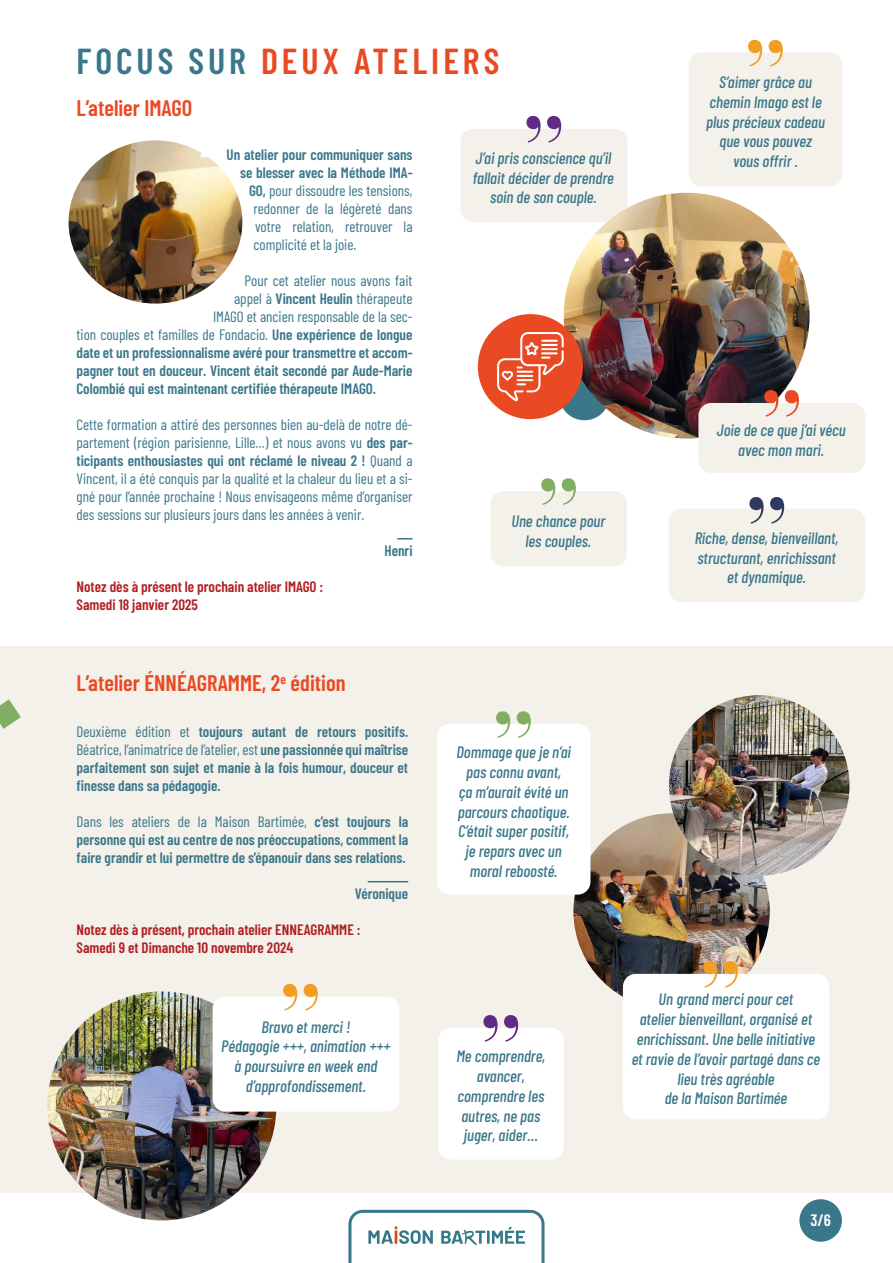
<style>
.page{position:relative;width:893px;height:1263px;background:#fff}
.page>*{position:absolute;margin:0;border:0;box-sizing:border-box;transform-origin:0 0}
.t1{font:700 condensed 90px "Bauer Bodoni BT";color:#f29d24}
.t2{font:700 condensed 90px "Bauer Bodoni BT";color:#602a86}
.t3{font:700 condensed 90px "Bauer Bodoni BT";color:#82ae64}
.t4{font:700 condensed 90px "Bauer Bodoni BT";color:#31395e}
.t5{font:700 condensed 90px "Bauer Bodoni BT";color:#e94a23}
.t6{font:600 36px "Barlow Condensed";letter-spacing:.11em;color:#e94a23}
.t7{font:600 22.5px "Barlow Condensed";color:#e94a23}
.t8{font:italic 500 16.5px/19.8px "Barlow Condensed";color:#3a778a;text-align:center}
.t9{font:600 16.5px "Barlow Condensed";color:#fff}
.t10{font:600 15px/18px "Barlow Condensed";color:#3a778a;text-align:justify}
.t11{font:15px/18px "Barlow Condensed";color:#3a778a;text-align:justify}
.t12{font:600 15px/18px "Barlow Condensed";color:#af1f23}
.s1{color:#3a778a}
.s2{font-weight:600}
.s3{font-weight:400}
</style>
<div class="page">
<div style="left:0;top:646px;width:893px;height:547px;background:#f4f1ea"></div>
<svg style="left:397px;top:538px;width:16px;height:1px"></svg>
<hr style="left:368px;top:881px;width:40px;height:1px;background:#3a778a">
<div style="left:438px;top:1028px;width:126px;height:131px;background:#fff;border-radius:13px"></div>
<div style="left:689px;top:52px;width:153px;height:135px;background:#f4f1ea;border-radius:13px"></div>
<div style="left:461px;top:129px;width:166px;height:93px;background:#f4f1ea;border-radius:13px"></div>
<div style="left:491px;top:491px;width:136px;height:75px;background:#f4f1ea;border-radius:13px"></div>
<div style="left:669px;top:508px;width:196px;height:94px;background:#f4f1ea;border-radius:13px"></div>
<img style="left:47px;top:991px;width:229px;height:229px;border-radius:114px">
<div style="left:559px;top:372px;width:50px;height:48px;background:#3a778a;border-radius:50%"></div>
<img style="left:69px;top:140px;width:173px;height:164px">
<img style="left:564px;top:193px;width:245px;height:245px;border-radius:123px">
<img style="left:573px;top:813px;width:197px;height:197px;border-radius:98px">
<svg style="left:0;top:699px;width:21px;height:30px"></svg>
<div style="left:698px;top:403px;width:167px;height:70px;background:#f4f1ea;border-radius:13px"></div>
<div style="left:213px;top:996px;width:186px;height:115px;background:#fff;border-radius:13px"></div>
<img style="left:669px;top:695px;width:180px;height:181px;border-radius:90px">
<div style="left:623px;top:974px;width:206px;height:145px;background:#fff;border-radius:13px"></div>
<div style="left:437px;top:724px;width:153px;height:170px;background:#fff;border-radius:13px"></div>
<div style="left:478px;top:314px;width:105px;height:105px;background:#e94a23;border-radius:50%"></div>
<svg style="left:497px;top:332px;width:67px;height:69px"></svg>
<svg style="left:348px;top:1210px;width:196px;height:53px"></svg>
<div style="left:799px;top:1199px;width:43px;height:43px;background:#3a778a;border-radius:50%"></div>
<h2 class="t6" style="left:77px;top:48px;width:424px"><span class="s1">FOCUS SUR</span> DEUX ATELIERS</h2>
<h3 class="t7" style="left:77px;top:91px;width:117px">L’atelier IMAGO</h3>
<h1 class="t2" style="left:523px;top:114px;width:43px">’’</h1>
<p class="t10" style="left:227px;top:144px;width:188px">Un atelier pour communiquer sans</p>
<p class="t10" style="left:240px;top:162px;width:174px">se blesser avec la Méthode IMA-</p>
<p class="t11" style="left:249px;top:183px;width:165px"><span class="s2">GO,</span> pour dissoudre les tensions,</p>
<p class="t11" style="left:254px;top:201px;width:161px">redonner de la légèreté dans</p>
<p class="t11" style="left:255px;top:219px;width:159px">votre relation, retrouver la</p>
<p class="t11" style="left:254px;top:237px;width:104px">complicité et la joie.</p>
<p class="t11" style="left:245px;top:273px;width:169px">Pour cet atelier nous avons fait</p>
<p class="t11" style="left:234px;top:291px;width:180px">appel à <span class="s2">Vincent Heulin</span> thérapeute</p>
<p class="t11" style="left:213px;top:309px;width:201px">IMAGO et ancien responsable de la sec-</p>
<p class="t11" style="left:77px;top:327px;width:337px">tion couples et familles de Fondacio. <span class="s2">Une expérience de longue</span></p>
<p class="t10" style="left:77px;top:342px;width:337px">date et un professionnalisme avéré pour transmettre et accom-</p>
<p class="t10" style="left:77px;top:360px;width:338px">pagner tout en douceur. Vincent était secondé par Aude-Marie</p>
<p class="t10" style="left:77px;top:378px;width:301px">Colombié qui est maintenant certifiée thérapeute IMAGO.</p>
<p class="t11" style="left:77px;top:417px;width:338px">Cette formation a attiré des personnes bien au-delà de notre dé&shy;partement (région parisienne, Lille…) et nous avons vu <span class="s2">des par&shy;ticipants enthousiastes qui ont réclamé le niveau 2 !</span> Quand a Vincent, il a été conquis par la qualité et la chaleur du lieu et a si&shy;gné pour l’année prochaine ! Nous envisageons même d’organiser des sessions sur plusieurs jours dans les années à venir.</p>
<p class="t10" style="left:384px;top:540px;width:30px">Henri</p>
<p class="t12" style="left:77px;top:576px;width:248px">Notez dès à présent le prochain atelier IMAGO :<br>Samedi 18 janvier 2025</p>
<h3 class="t7" style="left:77px;top:667px;width:271px">L’atelier ÉNNÉAGRAMME, 2<sup>e</sup> édition</h3>
<p class="t10" style="left:77px;top:721px;width:333px"><span class="s3">Deuxième édition et</span> toujours autant de retours positifs.<br><span class="s3">Béatrice, l’animatrice de l’atelier, est</span> une passionnée qui maîtrise parfaitement son sujet et manie à la fois humour, douceur et finesse dans sa pédagogie.</p>
<p class="t10" style="left:77px;top:811px;width:333px"><span class="s3">Dans les ateliers de la Maison Bartimée,</span> c’est toujours la personne qui est au centre de nos préoccupations, comment la faire grandir et lui permettre de s’épanouir dans ses relations.</p>
<p class="t10" style="left:355px;top:883px;width:55px">Véronique</p>
<p class="t12" style="left:77px;top:919px;width:286px">Notez dès à présent, prochain atelier ENNEAGRAMME :<br>Samedi 9 et Dimanche 10 novembre 2024</p>
<p class="t8" style="left:473px;top:150px;width:143px">J’ai pris conscience qu’il fallait décider de prendre soin de son couple.</p>
<h1 class="t3" style="left:538px;top:476px;width:43px">’’</h1>
<p class="t8" style="left:511px;top:513px;width:95px">Une chance pour les couples.</p>
<h1 class="t3" style="left:493px;top:709px;width:43px">’’</h1>
<p class="t8" style="left:456px;top:744px;width:116px">Dommage que je n’ai pas connu avant,<br>ça m’aurait évité un parcours chaotique.<br>C’était super positif, je repars avec un moral reboosté.</p>
<h1 class="t1" style="left:745px;top:38px;width:43px">’’</h1>
<p class="t8" style="left:706px;top:74px;width:120px">S’aimer grâce au chemin Imago est le plus précieux cadeau que vous pouvez vous offrir .</p>
<h1 class="t5" style="left:761px;top:388px;width:43px">’’</h1>
<p class="t8" style="left:717px;top:422px;width:130px">Joie de ce que j’ai vécu avec mon mari.</p>
<h1 class="t4" style="left:746px;top:495px;width:43px">’’</h1>
<p class="t8" style="left:695px;top:530px;width:145px">Riche, dense, bienveillant, structurant, enrichissant et dynamique.</p>
<h1 class="t1" style="left:700px;top:959px;width:43px">’’</h1>
<h1 class="t1" style="left:280px;top:982px;width:43px">’’</h1>
<p class="t8" style="left:632px;top:991px;width:190px">Un grand merci pour cet<br>atelier bienveillant, organisé et enrichissant. Une belle initiative et ravie de l’avoir partagé dans ce lieu très agréable<br>de la Maison Bartimée</p>
<h1 class="t2" style="left:480px;top:1013px;width:43px">’’</h1>
<p class="t8" style="left:221px;top:1018px;width:171px">Bravo et merci !<br>Pédagogie +++, animation +++ à poursuivre en week end d’approfondissement.</p>
<p class="t8" style="left:456px;top:1048px;width:90px">Me comprendre, avancer, comprendre les autres, ne pas juger, aider…</p>
<p class="t9" style="left:810px;top:1214px;width:22px">3/6</p>
</div>
